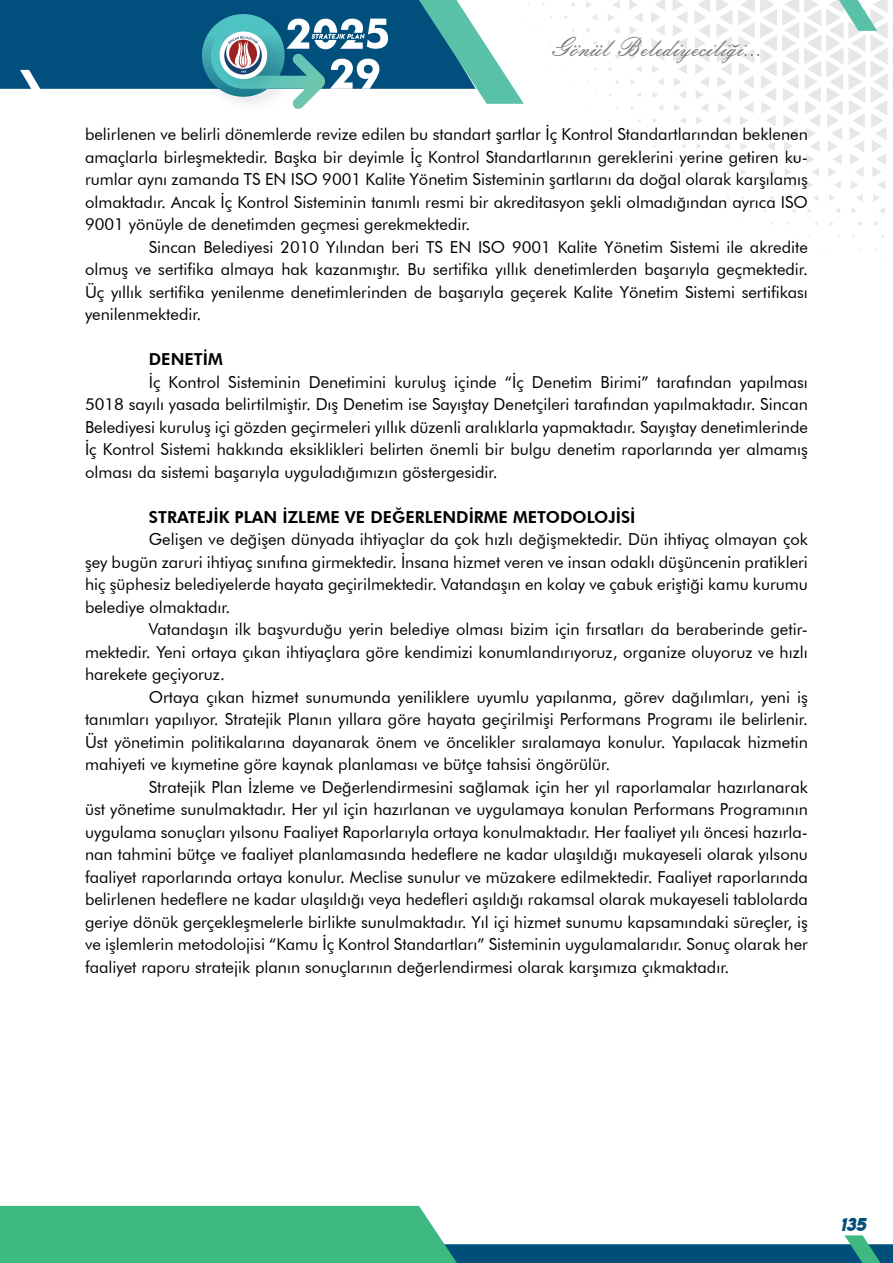
<style>
.page{position:relative;width:893px;height:1263px;background:#fff}
.page>*{position:absolute;margin:0;border:0;box-sizing:border-box;transform-origin:0 0}
.t1{font:26.1px "Embassy BT";color:#7c7b7c}
.t2{font:16.5px/22.5px "Futura BT";color:#000;text-align:justify}
.t3{font:800 16.5px "Futura BT";color:#000}
.t4{font:16.5px "Lemon Milkbolditalic";color:#034f7b}
</style>
<div class="page">
<svg style="left:874px;top:221px;width:4px;height:5px"></svg>
<svg style="left:858px;top:221px;width:4px;height:5px"></svg>
<svg style="left:719px;top:157px;width:4px;height:5px"></svg>
<svg style="left:724px;top:143px;width:6px;height:7px"></svg>
<svg style="left:697px;top:144px;width:4px;height:5px"></svg>
<svg style="left:675px;top:131px;width:4px;height:5px"></svg>
<svg style="left:680px;top:117px;width:6px;height:7px"></svg>
<svg style="left:653px;top:118px;width:4px;height:5px"></svg>
<svg style="left:658px;top:105px;width:5px;height:5px"></svg>
<svg style="left:716px;top:0;width:16px;height:137px"></svg>
<svg style="left:694px;top:0;width:16px;height:137px"></svg>
<svg style="left:637px;top:92px;width:4px;height:5px"></svg>
<svg style="left:630px;top:80px;width:5px;height:4px"></svg>
<svg style="left:673px;top:0;width:14px;height:111px"></svg>
<svg style="left:651px;top:0;width:14px;height:98px"></svg>
<svg style="left:614px;top:53px;width:5px;height:6px"></svg>
<svg style="left:608px;top:40px;width:5px;height:6px"></svg>
<svg style="left:614px;top:27px;width:5px;height:7px"></svg>
<svg style="left:629px;top:0;width:13px;height:72px"></svg>
<svg style="left:608px;top:0;width:12px;height:21px"></svg>
<svg style="left:586px;top:28px;width:5px;height:5px"></svg>
<svg style="left:592px;top:14px;width:5px;height:6px"></svg>
<svg style="left:586px;top:1px;width:5px;height:7px"></svg>
<svg style="left:570px;top:2px;width:5px;height:5px"></svg>
<svg style="left:738px;top:0;width:155px;height:214px"></svg>
<svg style="left:0;top:1206px;width:893px;height:57px"></svg>
<svg style="left:844px;top:1235px;width:45px;height:28px"></svg>
<svg style="left:0;top:0;width:530px;height:109px"></svg>
<h1 class="t1" style="left:552px;top:31px;width:211px">Gönül Belediyeciliği...</h1>
<p class="t2" style="left:85px;top:123px;width:724px">belirlenen ve belirli dönemlerde revize edilen bu standart şartlar İç Kontrol Standartlarından beklenen amaçlarla birleşmektedir. Başka bir deyimle İç Kontrol Standartlarının gereklerini yerine getiren ku&shy;rumlar aynı zamanda TS EN ISO 9001 Kalite Yönetim Sisteminin şartlarını da doğal olarak karşılamış olmaktadır. Ancak İç Kontrol Sisteminin tanımlı resmi bir akreditasyon şekli olmadığından ayrıca ISO 9001 yönüyle de denetimden geçmesi gerekmektedir.</p>
<p class="t2" style="left:85px;top:235px;width:724px;text-indent:64px">Sincan Belediyesi 2010 Yılından beri TS EN ISO 9001 Kalite Yönetim Sistemi ile akredite olmuş ve sertifika almaya hak kazanmıştır. Bu sertifika yıllık denetimlerden başarıyla geçmektedir.<br>Üç yıllık sertifika yenilenme denetimlerinden de başarıyla geçerek Kalite Yönetim Sistemi sertifikası yenilenmektedir.</p>
<p class="t3" style="left:149px;top:349px;width:75px">DENETİM</p>
<p class="t2" style="left:85px;top:370px;width:724px;text-indent:64px">İç Kontrol Sisteminin Denetimini kuruluş içinde “İç Denetim Birimi” tarafından yapılması 5018 sayılı yasada belirtilmiştir. Dış Denetim ise Sayıştay Denetçileri tarafından yapılmaktadır. Sincan Belediyesi kuruluş içi gözden geçirmeleri yıllık düzenli aralıklarla yapmaktadır. Sayıştay denetimlerinde İç Kontrol Sistemi hakkında eksiklikleri belirten önemli bir bulgu denetim raporlarında yer almamış olması da sistemi başarıyla uyguladığımızın göstergesidir.</p>
<p class="t3" style="left:149px;top:507px;width:488px">STRATEJİK PLAN İZLEME VE DEĞERLENDİRME METODOLOJİSİ</p>
<p class="t2" style="left:85px;top:528px;width:724px;text-indent:64px">Gelişen ve değişen dünyada ihtiyaçlar da çok hızlı değişmektedir. Dün ihtiyaç olmayan çok şey bugün zaruri ihtiyaç sınıfına girmektedir. İnsana hizmet veren ve insan odaklı düşüncenin pratikleri hiç şüphesiz belediyelerde hayata geçirilmektedir. Vatandaşın en kolay ve çabuk eriştiği kamu kurumu belediye olmaktadır.</p>
<p class="t2" style="left:85px;top:618px;width:724px;text-indent:64px">Vatandaşın ilk başvurduğu yerin belediye olması bizim için fırsatları da beraberinde getir&shy;mektedir. Yeni ortaya çıkan ihtiyaçlara göre kendimizi konumlandırıyoruz, organize oluyoruz ve hızlı harekete geçiyoruz.</p>
<p class="t2" style="left:85px;top:685px;width:724px;text-indent:64px">Ortaya çıkan hizmet sunumunda yeniliklere uyumlu yapılanma, görev dağılımları, yeni iş tanımları yapılıyor. Stratejik Planın yıllara göre hayata geçirilmişi Performans Programı ile belirlenir.<br>Üst yönetimin politikalarına dayanarak önem ve öncelikler sıralamaya konulur. Yapılacak hizmetin mahiyeti ve kıymetine göre kaynak planlaması ve bütçe tahsisi öngörülür.</p>
<p class="t2" style="left:85px;top:775px;width:724px;text-indent:64px">Stratejik Plan İzleme ve Değerlendirmesini sağlamak için her yıl raporlamalar hazırlanarak üst yönetime sunulmaktadır. Her yıl için hazırlanan ve uygulamaya konulan Performans Programının uygulama sonuçları yılsonu Faaliyet Raporlarıyla ortaya konulmaktadır. Her faaliyet yılı öncesi hazırla&shy;nan tahmini bütçe ve faaliyet planlamasında hedeflere ne kadar ulaşıldığı mukayeseli olarak yılsonu faaliyet raporlarında ortaya konulur. Meclise sunulur ve müzakere edilmektedir. Faaliyet raporlarında belirlenen hedeflere ne kadar ulaşıldığı veya hedefleri aşıldığı rakamsal olarak mukayeseli tablolarda geriye dönük gerçekleşmelerle birlikte sunulmaktadır. Yıl içi hizmet sunumu kapsamındaki süreçler, iş ve işlemlerin metodolojisi “Kamu İç Kontrol Standartları” Sisteminin uygulamalarıdır. Sonuç olarak her faaliyet raporu stratejik planın sonuçlarının değerlendirmesi olarak karşımıza çıkmaktadır.</p>
<p class="t4" style="left:840px;top:1212px;width:27px">135</p>
</div>
